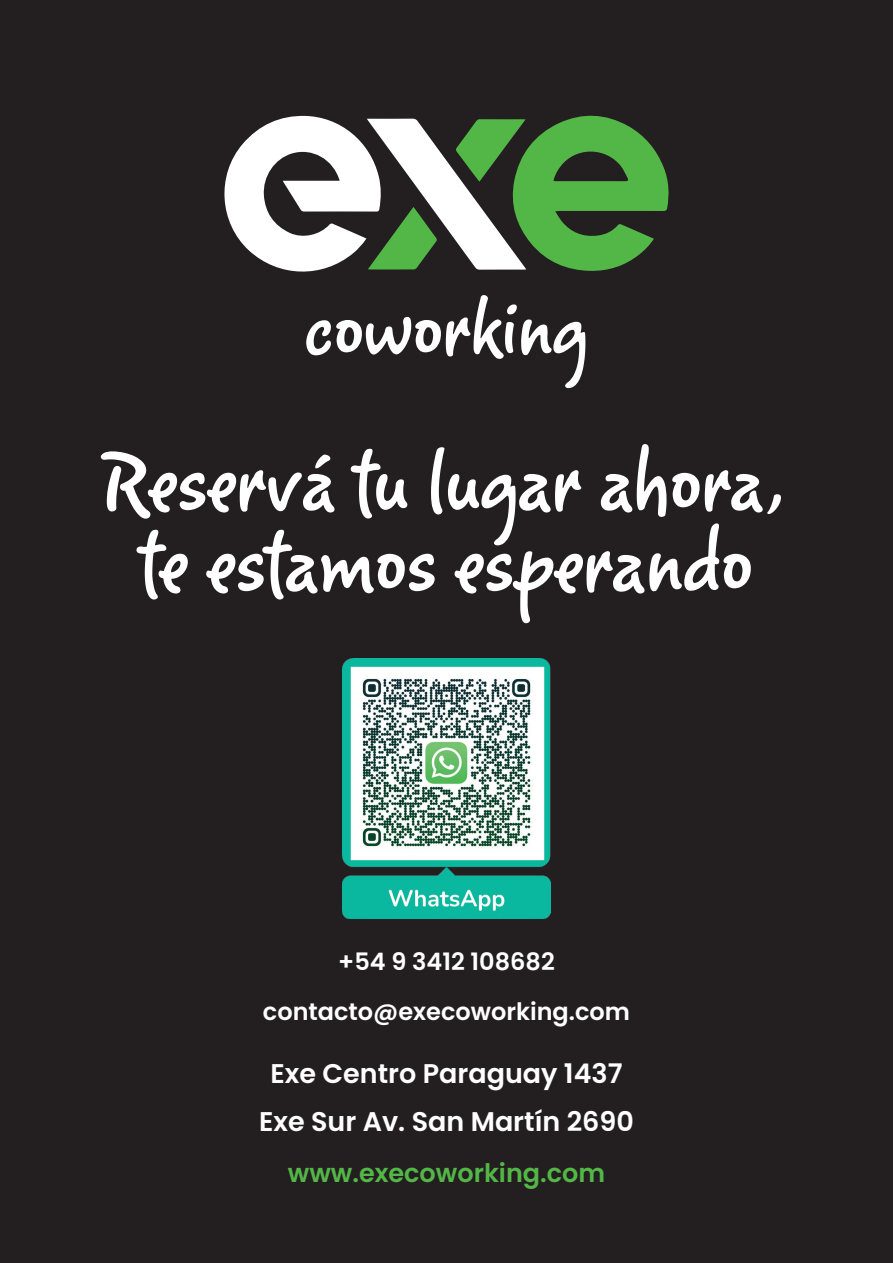
<style>
.page{position:relative;width:893px;height:1263px;background:#231f20}
.page>*{position:absolute;margin:0;border:0;box-sizing:border-box;transform-origin:0 0}
.t1{font:102px/81px "Romy";color:#fff;text-align:center}
.t2{font:600 27px/48px "Poppins";color:#fff;text-align:center}
.t3{font:600 25.5px "Poppins";color:#53b747}
.t4{font:600 24px/50.8px "Poppins";color:#fff;text-align:center}
</style>
<div class="page">
<svg style="left:224px;top:115px;width:445px;height:157px"></svg>
<svg style="left:306px;top:295px;width:279px;height:93px"></svg>
<img style="left:342px;top:658px;width:208px;height:260px">
<h1 class="t1" style="left:104px;top:450px;width:687px">Reservá tu lugar ahora, te estamos esperando</h1>
<p class="t4" style="left:263px;top:936px;width:369px">+54 9 3412 108682 contacto@execoworking.com</p>
<p class="t2" style="left:259px;top:1049px;width:376px">Exe Centro Paraguay 1437<br>Exe Sur Av. San Martín 2690</p>
<p class="t3" style="left:288px;top:1159px;width:319px">www.execoworking.com</p>
</div>
